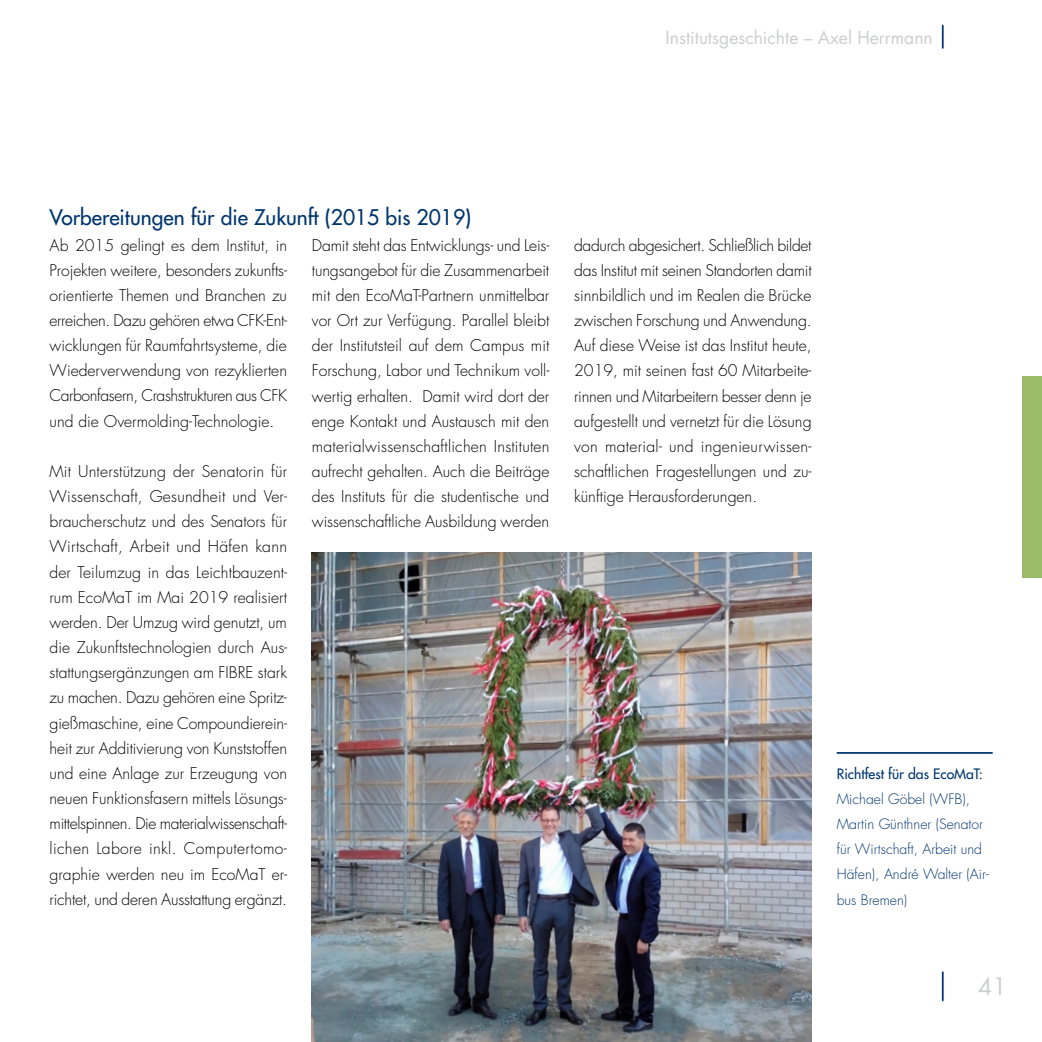
<style>
.page{position:relative;width:1042px;height:1042px;background:#fff}
.page>*{position:absolute;margin:0;border:0;box-sizing:border-box;transform-origin:0 0}
.t1{font:23.45px "Futura LT";color:#cdcece}
.t2{font:21px "Futura LT";color:#003670}
.t3{font:17.5px "Futura LT";color:#cdcece}
.t4{font:300 15.75px/25.2px "Futura LT";color:#000;text-align:justify}
.t5{font:300 14px/25.2px "Futura LT";color:#003670}
.t6{font:14px "Futura LT";color:#003670}
</style>
<div class="page">
<svg style="left:942px;top:972px;width:1px;height:28px"></svg>
<div style="left:1022px;top:376px;width:20px;height:202px;background:#9cbb68"></div>
<svg style="left:942px;top:25px;width:1px;height:23px"></svg>
<hr style="left:837px;top:752px;width:155px;height:2px;background:#003670">
<img style="left:312px;top:552px;width:499px;height:490px">
<p class="t3" style="left:665px;top:26px;width:269px">Institutsgeschichte – Axel Herrmann</p>
<h2 class="t2" style="left:50px;top:204px;width:423px">Vorbereitungen für die Zukunft (2015 bis 2019)</h2>
<p class="t4" style="left:50px;top:233px;width:239px">Ab 2015 gelingt es dem Institut, in Projekten weitere, besonders zukunfts&shy;orientierte Themen und Branchen zu erreichen. Dazu gehören etwa CFK-Ent&shy;wicklungen für Raumfahrtsysteme, die Wiederverwendung von rezyklierten Carbonfasern, Crashstrukturen aus CFK und die Overmolding-Technologie.</p>
<p class="t4" style="left:50px;top:459px;width:239px">Mit Unterstützung der Senatorin für Wissenschaft, Gesundheit und Ver&shy;braucherschutz und des Senators für Wirtschaft, Arbeit und Häfen kann der Teilumzug in das Leichtbauzent&shy;rum EcoMaT im Mai 2019 realisiert werden. Der Umzug wird genutzt, um die Zukunftstechnologien durch Aus&shy;stattungsergänzungen am FIBRE stark zu machen. Dazu gehören eine Spritz&shy;gießmaschine, eine Compoundierein&shy;heit zur Additivierung von Kunststoffen und eine Anlage zur Erzeugung von neuen Funktionsfasern mittels Lösungs&shy;mittelspinnen. Die materialwissenschaft&shy;lichen Labore inkl. Computertomo&shy;graphie werden neu im EcoMaT er&shy;richtet, und deren Ausstattung ergänzt.</p>
<p class="t4" style="left:312px;top:233px;width:239px">Damit steht das Entwicklungs- und Leis&shy;tungsangebot für die Zusammenarbeit mit den EcoMaT-Partnern unmittelbar vor Ort zur Verfügung. Parallel bleibt der Institutsteil auf dem Campus mit Forschung, Labor und Technikum voll&shy;wertig erhalten. Damit wird dort der enge Kontakt und Austausch mit den materialwissenschaftlichen Instituten aufrecht gehalten. Auch die Beiträge des Instituts für die studentische und wissenschaftliche Ausbildung werden</p>
<p class="t4" style="left:574px;top:233px;width:239px">dadurch abgesichert. Schließlich bildet das Institut mit seinen Standorten damit sinnbildlich und im Realen die Brücke zwischen Forschung und Anwendung.<br>Auf diese Weise ist das Institut heute, 2019, mit seinen fast 60 Mitarbeite&shy;rinnen und Mitarbeitern besser denn je aufgestellt und vernetzt für die Lösung von material- und ingenieurwissen&shy;schaftlichen Fragestellungen und zu&shy;künftige Herausforderungen.</p>
<p class="t6" style="left:837px;top:764px;width:148px">Richtfest für das EcoMaT:</p>
<p class="t5" style="left:837px;top:786px;width:154px">Michael Göbel (WFB),<br>Martin Günthner (Senator für Wirtschaft, Arbeit und<br>Häfen), André Walter (Air&shy;bus Bremen)</p>
<h1 class="t1" style="left:978px;top:971px;width:30px">41</h1>
</div>
